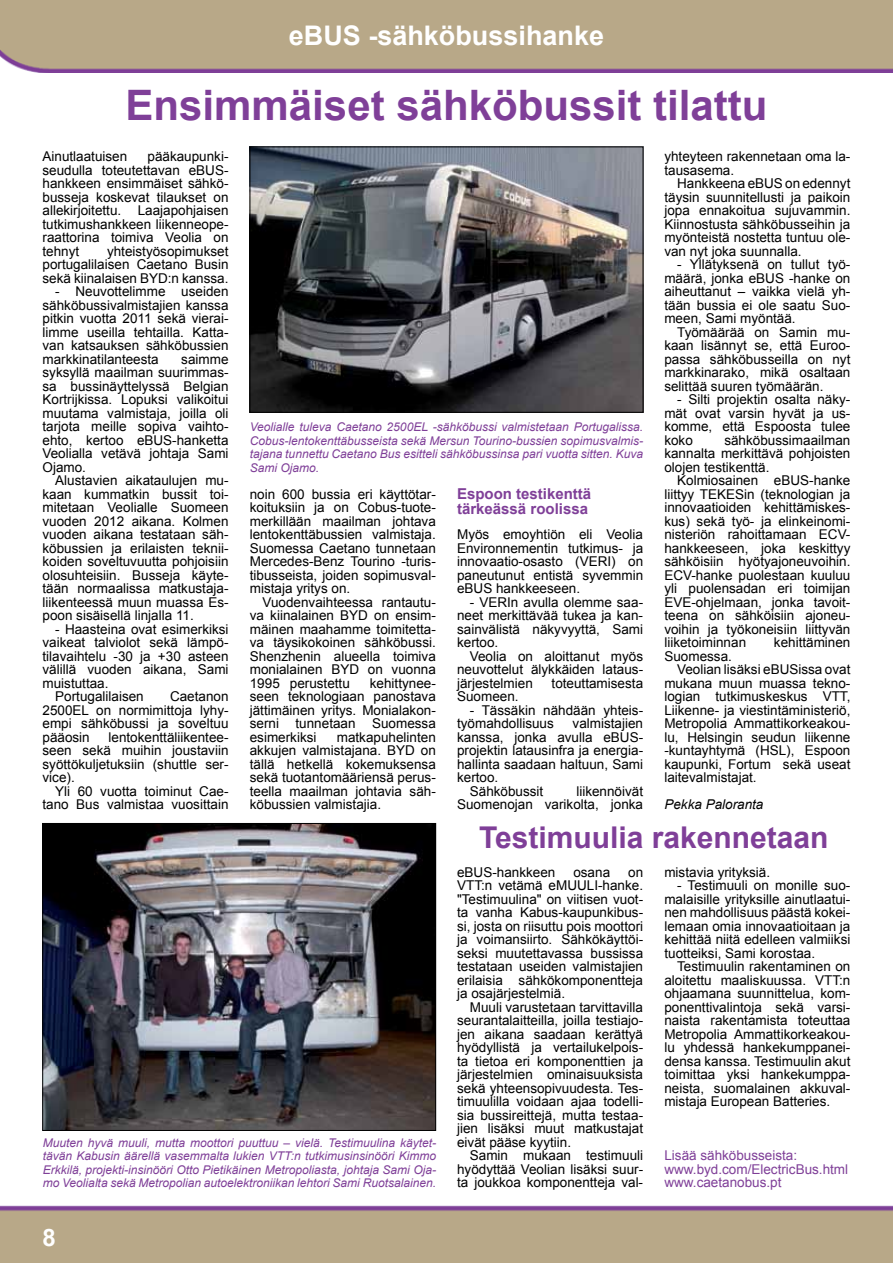
<style>
.page{position:relative;width:893px;height:1263px;background:#fff}
.page>*{position:absolute;margin:0;border:0;box-sizing:border-box;transform-origin:0 0}
.t1{font:700 42px "Arial";color:#7f3f98}
.t2{font:700 30px "Arial";color:#7f3f98}
.t3{font:700 27px "Arial";color:#fff}
.t4{font:700 24px "Arial";color:#fff}
.t5{font:700 15px/15px "Arial";color:#7f3f98}
.t6{font:13.5px/13.5px "Arial";color:#000;text-align:justify}
.t7{font:13.5px/13.5px "Arial";color:#7f3f98}
.t8{font:italic 13.5px "Arial";color:#000}
.t9{font:italic 12px/13.5px "Arial";color:#7f3f98;text-align:justify}
</style>
<div class="page">
<img style="left:0;top:0;width:893px;height:73px">
<img style="left:0;top:1205px;width:893px;height:58px">
<img style="left:45px;top:825px;width:389px;height:303px">
<div style="left:43px;top:823px;width:393px;height:307px;border:1px solid #000"></div>
<img style="left:252px;top:149px;width:389px;height:261px">
<div style="left:250px;top:147px;width:393px;height:265px;border:1px solid #000"></div>
<h3 class="t3" style="left:289px;top:18px;width:317px">eBUS -sähköbussihanke</h3>
<h1 class="t1" style="left:126px;top:77px;width:643px">Ensimmäiset sähköbussit tilattu</h1>
<p class="t6" style="left:43px;top:150px;width:188px;text-indent:105px">pääkaupunki&shy;seudulla toteutettavan eBUS&shy;hankkeen ensimmäiset sähkö&shy;busseja koskevat tilaukset on allekirjoitettu. Laajapohjaisen tutkimushankkeen liikenneope&shy;raattorina toimiva Veolia on tehnyt</p>
<p class="t6" style="left:43px;top:150px;width:86px">Ainutlaatuisen</p>
<p class="t6" style="left:43px;top:244px;width:188px;text-indent:64px">yhteistyösopimukset portugalilaisen Caetano Busin sekä kiinalaisen BYD:n kanssa.</p>
<p class="t6" style="left:43px;top:285px;width:188px;text-indent:13px">- Neuvottelimme useiden sähköbussivalmistajien kanssa pitkin vuotta 2011 sekä vierai&shy;limme useilla tehtailla. Katta&shy;van katsauksen sähköbussien markkinatilanteesta</p>
<p class="t6" style="left:43px;top:352px;width:188px;text-indent:139px">saimme syksyllä maailman suurimmas&shy;sa bussinäyttelyssä Belgian Kortrijkissa. Lopuksi valikoitui muutama valmistaja, joilla oli tarjota meille sopiva vaihto&shy;ehto, kertoo eBUS-hanketta Veolialla vetävä johtaja Sami Ojamo.</p>
<p class="t6" style="left:43px;top:474px;width:188px;text-indent:13px">Alustavien aikataulujen mu&shy;kaan kummatkin bussit toi&shy;mitetaan Veolialle Suomeen vuoden 2012 aikana. Kolmen vuoden aikana testataan säh&shy;köbussien ja erilaisten teknii&shy;koiden soveltuvuutta pohjoisiin olosuhteisiin. Busseja käyte&shy;tään normaalissa matkustaja&shy;liikenteessä muun muassa Es&shy;poon sisäisellä linjalla 11.</p>
<p class="t6" style="left:55px;top:622px;width:175px">- Haasteina ovat esimerkiksi</p>
<p class="t6" style="left:43px;top:636px;width:188px">vaikeat talviolot sekä lämpö-</p>
<p class="t6" style="left:43px;top:649px;width:188px">tilavaihtelu -30 ja +30 asteen</p>
<p class="t6" style="left:43px;top:663px;width:188px">välillä vuoden aikana, Sami</p>
<p class="t6" style="left:43px;top:676px;width:68px">muistuttaa.</p>
<p class="t6" style="left:55px;top:690px;width:90px">Portugalilaisen</p>
<p class="t6" style="left:43px;top:690px;width:188px;text-indent:128px">Caetanon 2500EL on normimittoja lyhy&shy;empi sähköbussi ja soveltuu pääosin</p>
<p class="t6" style="left:43px;top:730px;width:188px;text-indent:66px">lentokenttäliikentee&shy;seen sekä muihin joustaviin syöttökuljetuksiin (shuttle ser&shy;vice).</p>
<p class="t6" style="left:43px;top:784px;width:188px;text-align:right">Yli 60 vuotta toiminut Cae&shy;tano Bus valmistaa vuosittain</p>
<p class="t9" style="left:250px;top:420px;width:395px">Veolialle tuleva Caetano 2500EL -sähköbussi valmistetaan Portugalissa.<br>Cobus-lentokenttäbusseista sekä Mersun Tourino-bussien sopimusvalmis&shy;tajana tunnettu Caetano Bus esitteli sähköbussinsa pari vuotta sitten. Kuva Sami Ojamo.</p>
<p class="t6" style="left:250px;top:487px;width:188px">noin 600 bussia eri käyttötar&shy;koituksiin ja on Cobus-tuote&shy;merkillään maailman johtava lentokenttäbussien valmistaja.<br>Suomessa Caetano tunnetaan Mercedes-Benz Tourino -turis&shy;tibusseista, joiden sopimusval&shy;mistaja yritys on.</p>
<p class="t6" style="left:250px;top:595px;width:188px;text-indent:13px">Vuodenvaihteessa rantautu&shy;va kiinalainen BYD on ensim&shy;mäinen maahamme toimitetta&shy;va täysikokoinen sähköbussi.<br>Shenzhenin alueella toimiva monialainen BYD on vuonna 1995 perustettu</p>
<p class="t6" style="left:250px;top:676px;width:188px;text-indent:120px">kehittynee&shy;seen teknologiaan panostava jättimäinen yritys. Monialakon&shy;serni tunnetaan Suomessa esimerkiksi</p>
<p class="t6" style="left:250px;top:730px;width:188px;text-indent:87px">matkapuhelinten akkujen valmistajana. BYD on tällä hetkellä kokemuksensa sekä tuotantomääriensä perus&shy;teella maailman johtavia säh&shy;köbussien valmistajia.</p>
<p class="t5" style="left:457px;top:487px;width:136px">Espoon testikenttä tärkeässä roolissa</p>
<p class="t6" style="left:457px;top:528px;width:188px">Myös emoyhtiön eli Veolia Environnementin tutkimus- ja innovaatio-osasto (VERI) on paneutunut entistä syvemmin eBUS hankkeeseen.</p>
<p class="t6" style="left:457px;top:595px;width:188px;text-indent:13px">- VERIn avulla olemme saa&shy;neet merkittävää tukea ja kan&shy;sainvälistä näkyvyyttä, Sami kertoo.</p>
<p class="t6" style="left:457px;top:649px;width:188px;text-indent:13px">Veolia on aloittanut myös neuvottelut älykkäiden lataus&shy;järjestelmien</p>
<p class="t6" style="left:552px;top:676px;width:93px">toteuttamisesta</p>
<p class="t6" style="left:457px;top:690px;width:63px">Suomeen.</p>
<p class="t6" style="left:457px;top:703px;width:188px;text-indent:13px">- Tässäkin nähdään yhteis&shy;työmahdollisuus</p>
<p class="t6" style="left:573px;top:717px;width:72px">valmistajien</p>
<p class="t6" style="left:457px;top:730px;width:188px">kanssa, jonka avulla eBUS-</p>
<p class="t6" style="left:457px;top:744px;width:188px">projektin latausinfra ja energia-</p>
<p class="t6" style="left:457px;top:757px;width:188px">hallinta saadaan haltuun, Sami</p>
<p class="t6" style="left:457px;top:771px;width:43px">kertoo.</p>
<p class="t6" style="left:470px;top:784px;width:75px">Sähköbussit</p>
<p class="t6" style="left:457px;top:784px;width:188px;text-align:right">liikennöivät<br>Suomenojan varikolta, jonka</p>
<p class="t6" style="left:664px;top:150px;width:188px">yhteyteen rakennetaan oma la&shy;tausasema.</p>
<p class="t6" style="left:664px;top:177px;width:188px;text-indent:13px">Hankkeena eBUS on edennyt täysin suunnitellusti ja paikoin jopa ennakoitua sujuvammin.<br>Kiinnostusta sähköbusseihin ja myönteistä nostetta tuntuu ole&shy;van nyt joka suunnalla.</p>
<p class="t6" style="left:664px;top:258px;width:188px;text-indent:13px">- Yllätyksenä on tullut työ&shy;määrä, jonka eBUS -hanke on aiheuttanut – vaikka vielä yh&shy;tään bussia ei ole saatu Suo&shy;meen, Sami myöntää.</p>
<p class="t6" style="left:664px;top:325px;width:188px;text-indent:13px">Työmäärää on Samin mu&shy;kaan lisännyt se, että Euroo&shy;passa sähköbusseilla on nyt markkinarako, mikä osaltaan selittää suuren työmäärän.</p>
<p class="t6" style="left:664px;top:393px;width:188px;text-indent:13px">- Silti projektin osalta näky&shy;mät ovat varsin hyvät ja us&shy;komme, että Espoosta tulee koko</p>
<p class="t6" style="left:664px;top:433px;width:188px;text-indent:60px">sähköbussimaailman kannalta merkittävä pohjoisten olojen testikenttä.</p>
<p class="t6" style="left:664px;top:474px;width:188px;text-indent:13px">Kolmiosainen eBUS-hanke liittyy TEKESin (teknologian ja innovaatioiden kehittämiskes&shy;kus) sekä työ- ja elinkeinomi&shy;nisteriön rahoittamaan ECV&shy;hankkeeseen, joka keskittyy sähköisiin hyötyajoneuvoihin.<br>ECV-hanke puolestaan kuuluu yli puolensadan eri toimijan EVE-ohjelmaan, jonka tavoit&shy;teena on sähköisiin ajoneu&shy;voihin ja työkoneisiin liittyvän liiketoiminnan</p>
<p class="t6" style="left:774px;top:636px;width:78px">kehittäminen</p>
<p class="t6" style="left:664px;top:649px;width:69px">Suomessa.</p>
<p class="t6" style="left:677px;top:663px;width:175px">Veolian lisäksi eBUSissa ovat</p>
<p class="t6" style="left:664px;top:676px;width:188px">mukana muun muassa tekno-</p>
<p class="t6" style="left:664px;top:690px;width:188px">logian tutkimuskeskus VTT,</p>
<p class="t6" style="left:664px;top:703px;width:188px">Liikenne- ja viestintäministeriö,</p>
<p class="t6" style="left:664px;top:717px;width:188px">Metropolia Ammattikorkeakou-</p>
<p class="t6" style="left:664px;top:730px;width:188px">lu, Helsingin seudun liikenne</p>
<p class="t6" style="left:664px;top:744px;width:188px">-kuntayhtymä (HSL), Espoon</p>
<p class="t6" style="left:664px;top:757px;width:188px">kaupunki, Fortum sekä useat</p>
<p class="t6" style="left:664px;top:771px;width:94px">laitevalmistajat.</p>
<p class="t8" style="left:664px;top:796px;width:101px">Pekka Paloranta</p>
<h2 class="t2" style="left:479px;top:817px;width:351px">Testimuulia rakennetaan</h2>
<p class="t9" style="left:43px;top:1136px;width:395px">Muuten hyvä muuli, mutta moottori puuttuu – vielä. Testimuulina käytet&shy;tävän Kabusin äärellä vasemmalta lukien VTT:n tutkimusinsinööri Kimmo Erkkilä, projekti-insinööri Otto Pietikäinen Metropoliasta, johtaja Sami Oja&shy;mo Veolialta sekä Metropolian autoelektroniikan lehtori Sami Ruotsalainen.</p>
<h3 class="t4" style="left:43px;top:1222px;width:15px">8</h3>
<p class="t6" style="left:457px;top:865px;width:100px">eBUS-hankkeen</p>
<p class="t6" style="left:573px;top:865px;width:38px">osana</p>
<p class="t6" style="left:457px;top:865px;width:188px;text-indent:171px">on VTT:n vetämä eMUULI-hanke. "Testimuulina" on viitisen vuot&shy;ta vanha Kabus-kaupunkibus&shy;si, josta on riisuttu pois moottori ja voimansiirto. Sähkökäyttöi&shy;seksi muutettavassa bussissa testataan useiden valmistajien erilaisia sähkökomponentteja ja osajärjestelmiä.</p>
<p class="t6" style="left:457px;top:1000px;width:188px;text-indent:13px">Muuli varustetaan tarvittavilla seurantalaitteilla, joilla testiajo&shy;jen aikana saadaan kerättyä hyödyllistä ja vertailukelpois&shy;ta tietoa eri komponenttien ja järjestelmien ominaisuuksista sekä yhteensopivuudesta. Tes&shy;timuulilla voidaan ajaa todelli&shy;sia bussireittejä, mutta testaa&shy;jien lisäksi muut matkustajat eivät pääse kyytiin.</p>
<p class="t6" style="left:457px;top:1149px;width:188px;text-indent:13px">Samin mukaan testimuuli hyödyttää Veolian lisäksi suur&shy;ta joukkoa komponentteja val-</p>
<p class="t6" style="left:664px;top:865px;width:107px">mistavia yrityksiä.</p>
<p class="t6" style="left:664px;top:879px;width:188px;text-indent:13px">- Testimuuli on monille suo&shy;malaisille yrityksille ainutlaatui&shy;nen mahdollisuus päästä kokei&shy;lemaan omia innovaatioitaan ja kehittää niitä edelleen valmiiksi tuotteiksi, Sami korostaa.</p>
<p class="t6" style="left:664px;top:960px;width:188px;text-indent:13px">Testimuulin rakentaminen on aloitettu maaliskuussa. VTT:n ohjaamana suunnittelua, kom&shy;ponenttivalintoja sekä varsi&shy;naista rakentamista toteuttaa Metropolia Ammattikorkeakou&shy;lu yhdessä hankekumppanei&shy;densa kanssa. Testimuulin akut toimittaa yksi hankekumppa&shy;neista, suomalainen akkuval&shy;mistaja European Batteries.</p>
<p class="t7" style="left:664px;top:1149px;width:185px">Lisää sähköbusseista: www.byd.com/ElectricBus.html www.caetanobus.pt</p>
</div>
